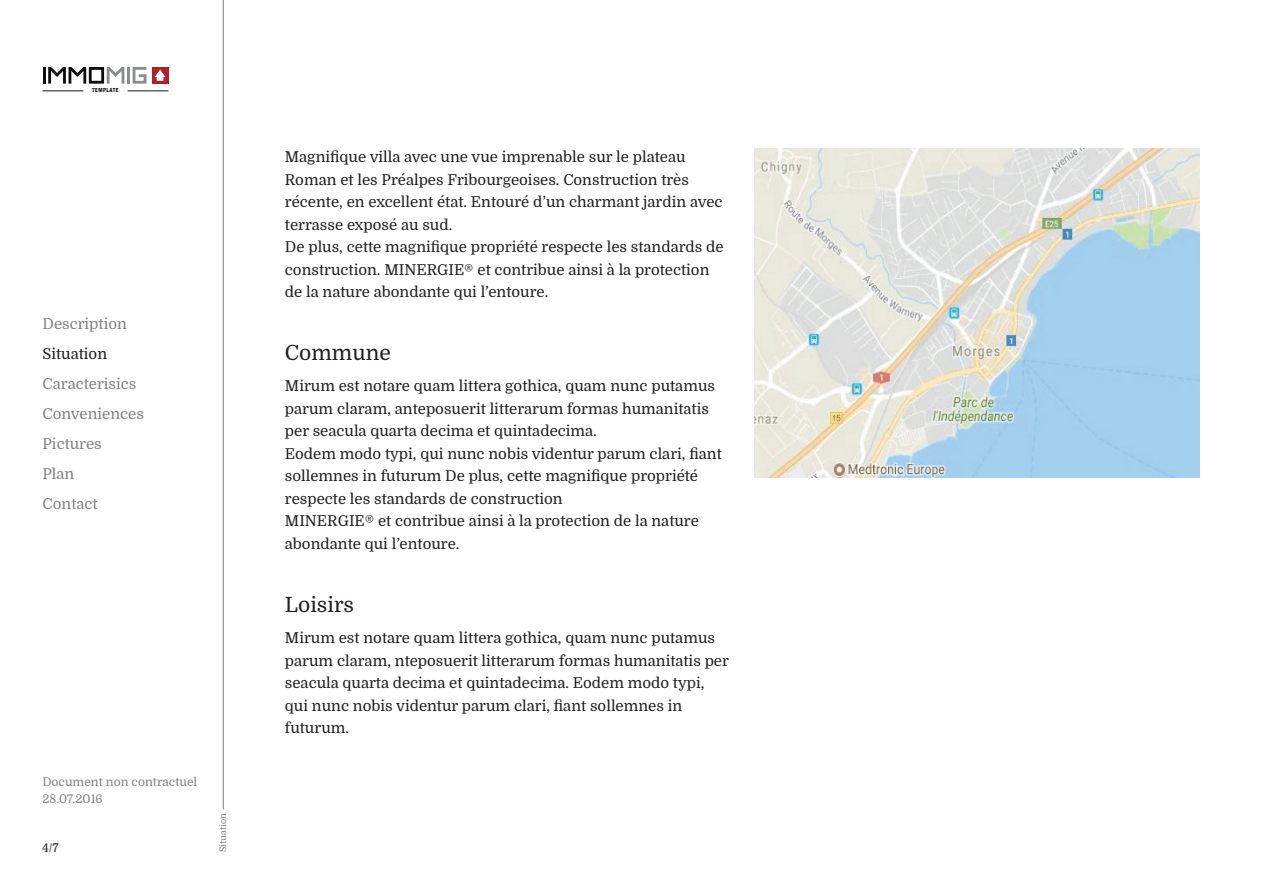
<style>
.page{position:relative;width:1263px;height:893px;background:#fff}
.page>*{position:absolute;margin:0;border:0;box-sizing:border-box;transform-origin:0 0}
.t1{font:21px "Domine";color:#231f20}
.t2{font:15px/22.5px "Domine";color:#231f20}
.t3{font:15px/30px "Domine";color:#808285}
.t4{font:12px/16.5px "Domine";color:#808285}
.t5{font:12px "Domine";color:#231f20}
.t6{font:9px "Domine";color:#808285}
.t7{font:700 condensed 5.55px "Helvetica Neue";letter-spacing:.08em;color:#000001}
</style>
<div class="page">
<hr style="left:223px;top:0;width:1px;height:836px;background:#231f20">
<hr style="left:127px;top:67px;width:3px;height:17px;background:#8a8c8f">
<div style="left:152px;top:67px;width:16px;height:17px;background:#b41e28"></div>
<svg style="left:133px;top:67px;width:14px;height:17px"></svg>
<svg style="left:43px;top:67px;width:81px;height:17px"></svg>
<svg style="left:155px;top:70px;width:11px;height:11px"></svg>
<hr style="left:43px;top:91px;width:40px;height:1px;background:#171419">
<hr style="left:128px;top:91px;width:40px;height:1px;background:#171419">
<img style="left:755px;top:149px;width:445px;height:328px">
<div style="left:218px;top:813px;width:10px;height:39px;background:#fff"></div>
<div style="left:216px;top:809px;width:14px;height:8px;background:#fff"></div>
<p class="t7" style="left:92px;top:86px;width:28px">TEMPLATE</p>
<p class="t3" style="left:43px;top:309px;width:86px">Description</p>
<p class="t2" style="left:43px;top:343px;width:66px">Situation</p>
<p class="t3" style="left:43px;top:369px;width:103px">Caracterisics<br>Conveniences<br>Pictures<br>Plan<br>Contact</p>
<p class="t4" style="left:42px;top:774px;width:156px">Document non contractuel<br>28.07.2016</p>
<p class="t5" style="left:42px;top:841px;width:18px">4/7</p>
<p class="t6" style="left:218px;top:852px;width:40px;rotate:-90deg">Situation</p>
<p class="t2" style="left:285px;top:146px;width:440px">Magnifique villa avec une vue imprenable sur le plateau Roman et les Préalpes Fribourgeoises. Construction très récente, en excellent état. Entouré d’un charmant jardin avec terrasse exposé au sud.<br>De plus, cette magnifique propriété respecte les standards de construction. MINERGIE® et contribue ainsi à la protection de la nature abondante qui l’entoure.</p>
<h1 class="t1" style="left:285px;top:341px;width:108px">Commune</h1>
<p class="t2" style="left:285px;top:375px;width:438px">Mirum est notare quam littera gothica, quam nunc putamus parum claram, anteposuerit litterarum formas humanitatis per seacula quarta decima et quintadecima.<br>Eodem modo typi, qui nunc nobis videntur parum clari, fiant sollemnes in futurum De plus, cette magnifique propriété respecte les standards de construction<br>MINERGIE® et contribue ainsi à la protection de la nature abondante qui l’entoure.</p>
<h1 class="t1" style="left:285px;top:593px;width:71px">Loisirs</h1>
<p class="t2" style="left:285px;top:627px;width:446px">Mirum est notare quam littera gothica, quam nunc putamus parum claram, nteposuerit litterarum formas humanitatis per seacula quarta decima et quintadecima. Eodem modo typi, qui nunc nobis videntur parum clari, fiant sollemnes in futurum.</p>
</div>
